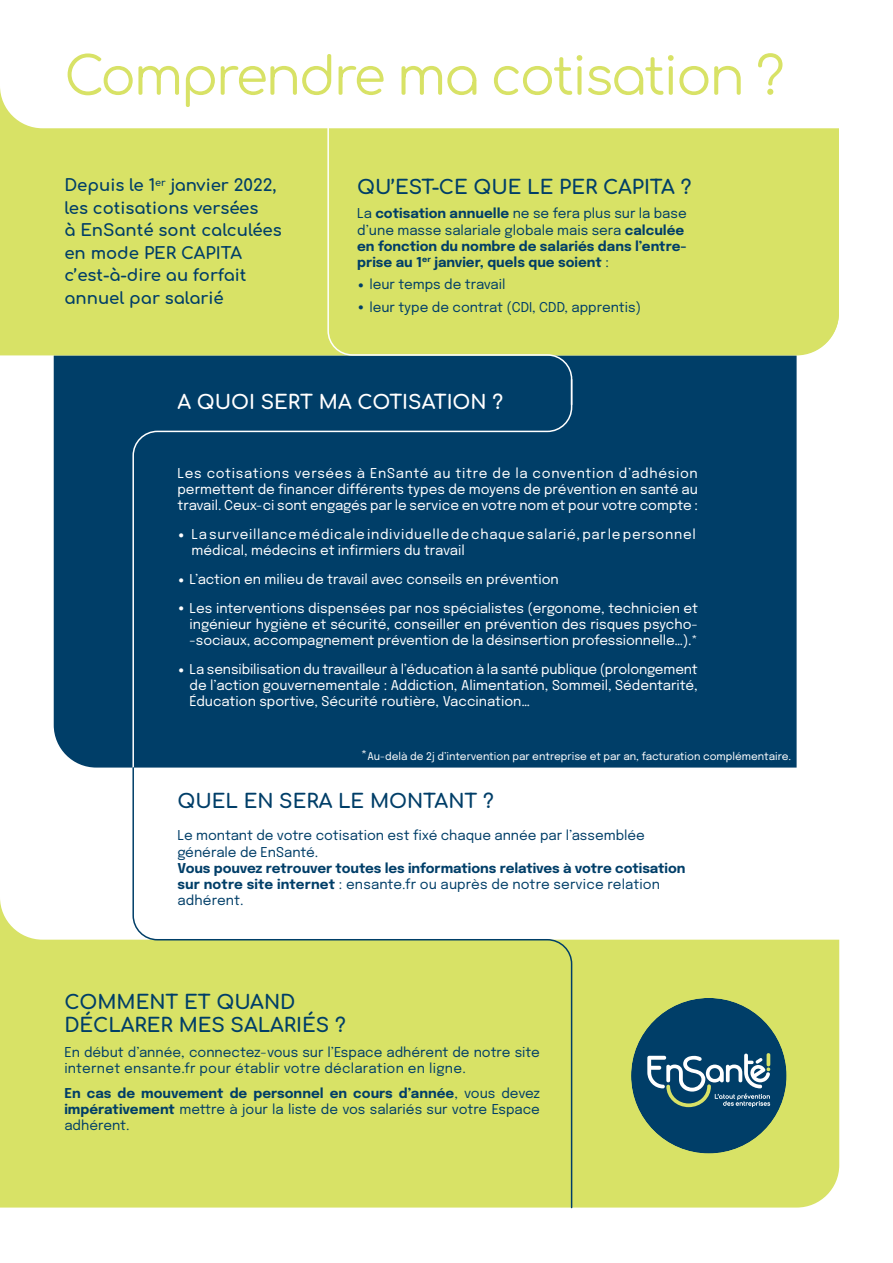
<style>
.page{position:relative;width:893px;height:1263px;background:#fff}
.page>*{position:absolute;margin:0;border:0;box-sizing:border-box;transform-origin:0 0}
.t1{font:52.2px "Comfortaa";letter-spacing:-.04em;color:#d8e266}
.t2{font:700 19.5px/23.4px "Comfortaa";color:#003e68}
.t3{font:700 19.5px "Comfortaa";color:#fff}
.t4{font:700 16.5px/22.5px "Comfortaa";color:#003e68}
.t5{font:13.5px/16.2px "Epilogue";color:#fff;text-align:justify}
.t6{font:13.5px/16.2px "Epilogue";color:#003e68}
.t7{font:700 13.5px/16.2px "Epilogue";letter-spacing:-.005em;color:#003e68}
.t8{font:13.5px/16.2px "Epilogue";letter-spacing:.05em;color:#fff}
.t9{font:10.5px "Epilogue";color:#fff}
.s1{font-weight:400}
.s2{font-size:24px}
.s3{font-size:13.5px}
.s4{font-weight:700}
</style>
<div class="page">
<div style="left:54px;top:355px;width:743px;height:412px;background:#003e68"></div>
<div style="left:0;top:128px;width:839px;height:227px;background:#d8e266"></div>
<div style="left:0;top:940px;width:839px;height:267px;background:#d8e266"></div>
<svg style="left:0;top:900px;width:840px;height:40px"></svg>
<svg style="left:327px;top:128px;width:246px;height:250px"></svg>
<div style="left:132px;top:378px;width:441px;height:388px;background:#003e68"></div>
<svg style="left:132px;top:766px;width:441px;height:443px"></svg>
<div style="left:631px;top:998px;width:156px;height:155px;background:#003e68;border-radius:50%"></div>
<svg style="left:647px;top:1053px;width:123px;height:54px"></svg>
<h1 class="t1" style="left:64px;top:29px;width:722px">Comprendre ma cotisation ?</h1>
<p class="t4" style="left:64px;top:172px;width:219px">Depuis le 1<sup>er</sup> janvier 2022, les cotisations versées<br>à EnSanté sont calculées en mode PER CAPITA c’est-à-dire au forfait annuel par salarié</p>
<h2 class="t2" style="left:357px;top:172px;width:336px">QU’EST-CE QUE LE PER CAPITA ?</h2>
<p class="t7" style="left:357px;top:205px;width:331px"><span class="s1">La</span> cotisation annuelle <span class="s1">ne se fera plus sur la base d’une masse salariale globale mais sera</span> calculée en fonction du nombre de salariés dans l’entre&shy;prise au 1<sup>er</sup> janvier, quels que soient <span class="s1">:</span></p>
<p class="t6" style="left:357px;top:276px;width:150px"><span class="s2">•</span> leur temps de travail</p>
<p class="t6" style="left:357px;top:298px;width:285px"><span class="s2">•</span> leur type de contrat (CDI, CDD, apprentis)</p>
<h2 class="t3" style="left:177px;top:385px;width:327px">A QUOI SERT MA COTISATION ?</h2>
<p class="t5" style="left:177px;top:464px;width:522px">Les cotisations versées à EnSanté au titre de la convention d’adhésion permettent de financer différents types de moyens de prévention en santé au travail. Ceux-ci sont engagés par le service en votre nom et pour votre compte :</p>
<p class="t8" style="left:192px;top:525px;width:506px;text-indent:-14px"><span class="s2">•</span> La surveillance médicale individuelle de chaque salarié, par le personnel médical, médecins et infirmiers du travail</p>
<p class="t5" style="left:177px;top:570px;width:383px"><span class="s2">•</span> L’action en milieu de travail avec conseils en prévention</p>
<p class="t5" style="left:190px;top:599px;width:510px;text-indent:-12px"><span class="s2">•</span> Les interventions dispensées par nos spécialistes (ergonome, technicien et ingénieur hygiène et sécurité, conseiller en prévention des risques psycho--sociaux, accompagnement prévention de la désinsertion professionnelle…).*</p>
<p class="t5" style="left:190px;top:660px;width:510px;text-indent:-12px"><span class="s2">•</span> La sensibilisation du travailleur à l’éducation à la santé publique (prolongement de l’action gouvernementale : Addiction, Alimentation, Sommeil, Sédentarité, Éducation sportive, Sécurité routière, Vaccination…</p>
<p class="t9" style="left:361px;top:749px;width:432px"><span class="s3">*</span>Au-delà de 2j d’intervention par entreprise et par an, facturation complémentaire.</p>
<h2 class="t2" style="left:177px;top:787px;width:318px">QUEL EN SERA LE MONTANT ?</h2>
<p class="t6" style="left:177px;top:827px;width:469px">Le montant de votre cotisation est fixé chaque année par l’assemblée générale de EnSanté.</p>
<p class="t7" style="left:177px;top:859px;width:509px">Vous pouvez retrouver toutes les informations relatives à votre cotisation sur notre site internet <span class="s1">: ensante.fr ou auprès de notre service relation adhérent.</span></p>
<h2 class="t2" style="left:64px;top:987px;width:283px">COMMENT ET QUAND<br>DÉCLARER MES SALARIÉS ?</h2>
<p class="t6" style="left:64px;top:1043px;width:477px">En début d’année, connectez-vous sur l’Espace adhérent de notre site internet ensante.fr pour établir votre déclaration en ligne.</p>
<p class="t6" style="left:64px;top:1084px;width:477px;text-align:justify"><span class="s4">En cas de mouvement de personnel en cours d’année</span>, vous devez <span class="s4">impérativement</span> mettre à jour la liste de vos salariés sur votre Espace adhérent.</p>
</div>
